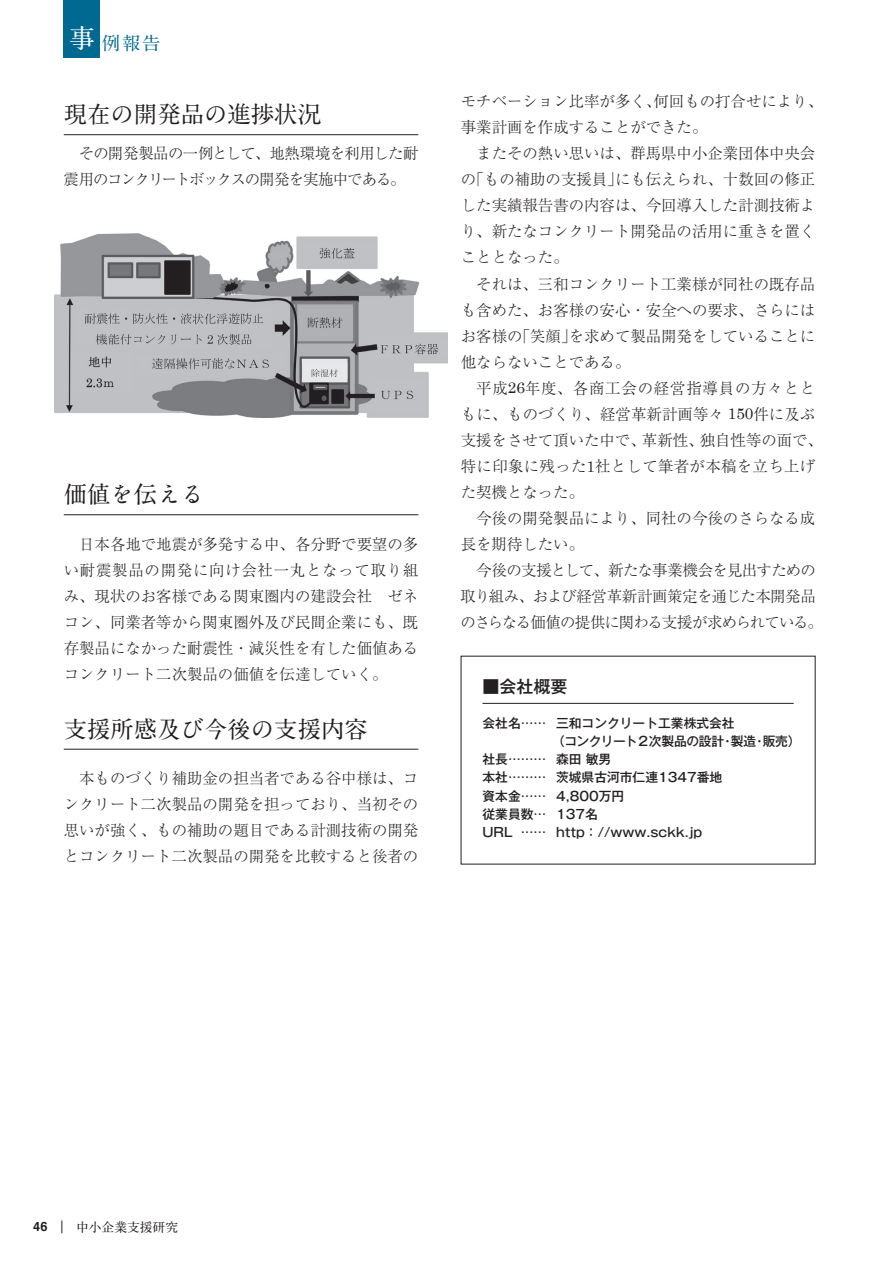
<style>
.page{position:relative;width:893px;height:1263px;background:#fff}
.page>*{position:absolute;margin:0;border:0;box-sizing:border-box;transform-origin:0 0}
.t1{font:700 23.4px "A1 Mincho Std";color:#231f20}
.t2{font:700 18.3px "A1 Mincho Std";color:#006991}
.t3{font:500 16.95px "Gothic MB101 Pro";color:#231f20}
.t4{font:300 15.45px/26.1px "Ryumin Pro";color:#231f20;text-align:justify}
.t5{font:300 15.45px/26.1px "Ryumin Pro";letter-spacing:-.045em;color:#231f20;text-align:center}
.t6{font:300 15.45px/26.1px "Ryumin Pro";letter-spacing:-.055em;color:#231f20}
.t7{font:500 12.75px/18.1px "Gothic MB101 Pro";color:#231f20}
.t8{font:700 12.75px "A1 Mincho Std";color:#231f20}
.t9{font:700 12.75px "Helvetica";color:#231f20}
.s1{font-size:26.4px;color:#fff}
.s2{font-family:"Century";font-weight:400}
</style>
<div class="page">
<hr style="left:64px;top:134px;width:354px;height:1px;background:#231f20">
<hr style="left:64px;top:514px;width:354px;height:1px;background:#231f20">
<hr style="left:64px;top:749px;width:354px;height:1px;background:#231f20">
<img style="left:54px;top:233px;width:394px;height:185px">
<hr style="left:482px;top:703px;width:312px;height:1px;background:#231f20">
<div style="left:64px;top:0;width:36px;height:57px;background:#006991"></div>
<svg style="left:62px;top:1220px;width:1px;height:13px"></svg>
<p class="t2" style="left:69px;top:28px;width:93px"><span class="s1">事</span>例報告</p>
<h1 class="t1" style="left:64px;top:95px;width:259px">現在の開発品の進捗状況</h1>
<p class="t6" style="left:64px;top:139px;width:356px;text-indent:15px">その開発製品の一例として、地熱環境を利用した耐震用のコンクリートボックスの開発を実施中である。</p>
<h1 class="t1" style="left:64px;top:475px;width:142px">価値を伝える</h1>
<p class="t4" style="left:64px;top:530px;width:356px;text-indent:15px">日本各地で地震が多発する中、各分野で要望の多い耐震製品の開発に向け会社一丸となって取り組み、現状のお客様である関東圏内の建設会社　ゼネコン、同業者等から関東圏外及び民間企業にも、既存製品になかった耐震性・減災性を有した価値あるコンクリート二次製品の価値を伝達していく。</p>
<h1 class="t1" style="left:64px;top:710px;width:306px">支援所感及び今後の支援内容</h1>
<p class="t4" style="left:64px;top:764px;width:356px;text-indent:15px">本ものづくり補助金の担当者である谷中様は、コンクリート二次製品の開発を担っており、当初その思いが強く、もの補助の題目である計測技術の開発とコンクリート二次製品の開発を比較すると後者の</p>
<p class="t4" style="left:461px;top:87px;width:364px">モチベーション比率が多く、何回もの打合せにより、事業計画を作成することができた。</p>
<p class="t4" style="left:461px;top:139px;width:356px;text-indent:15px">またその熱い思いは、群馬県中小企業団体中央会の「もの補助の支援員」にも伝えられ、十数回の修正した実績報告書の内容は、今回導入した計測技術より、新たなコンクリート開発品の活用に重きを置くこととなった。</p>
<p class="t4" style="left:461px;top:269px;width:356px;text-indent:15px">それは、三和コンクリート工業様が同社の既存品も含めた、お客様の安心・安全への要求、さらにはお客様の「笑顔」を求めて製品開発をしていることに他ならないことである。</p>
<p class="t4" style="left:461px;top:374px;width:364px;text-align:left;text-indent:15px">平成<span class="s2">26</span>年度、各商工会の経営指導員の方々とともに、ものづくり、経営革新計画等々 <span class="s2">150</span>件に及ぶ支援をさせて頂いた中で、革新性、独自性等の面で、特に印象に残った<span class="s2">1</span>社として筆者が本稿を立ち上げた契機となった。</p>
<p class="t4" style="left:461px;top:504px;width:356px;text-indent:15px">今後の開発製品により、同社の今後のさらなる成長を期待したい。</p>
<p class="t5" style="left:460px;top:556px;width:364px">今後の支援として、新たな事業機会を見出すための<br>取り組み、および経営革新計画策定を通じた本開発品のさらなる価値の提供に関わる支援が求められている。</p>
<p class="t3" style="left:482px;top:672px;width:87px">■会社概要</p>
<p class="t7" style="left:482px;top:713px;width:319px">会社名…… 三和コンクリート工業株式会社<br>　　　　　　（コンクリート２次製品の設計・製造・販売）社長……… 森田敏男<br>本社……… 茨城県古河市仁連1347番地<br>資本金…… 4,800万円<br>従業員数… 137名<br>URL …… http：//www.sckk.jp</p>
<p class="t9" style="left:33px;top:1217px;width:16px">46</p>
<p class="t8" style="left:76px;top:1216px;width:103px">中小企業支援研究</p>
</div>
